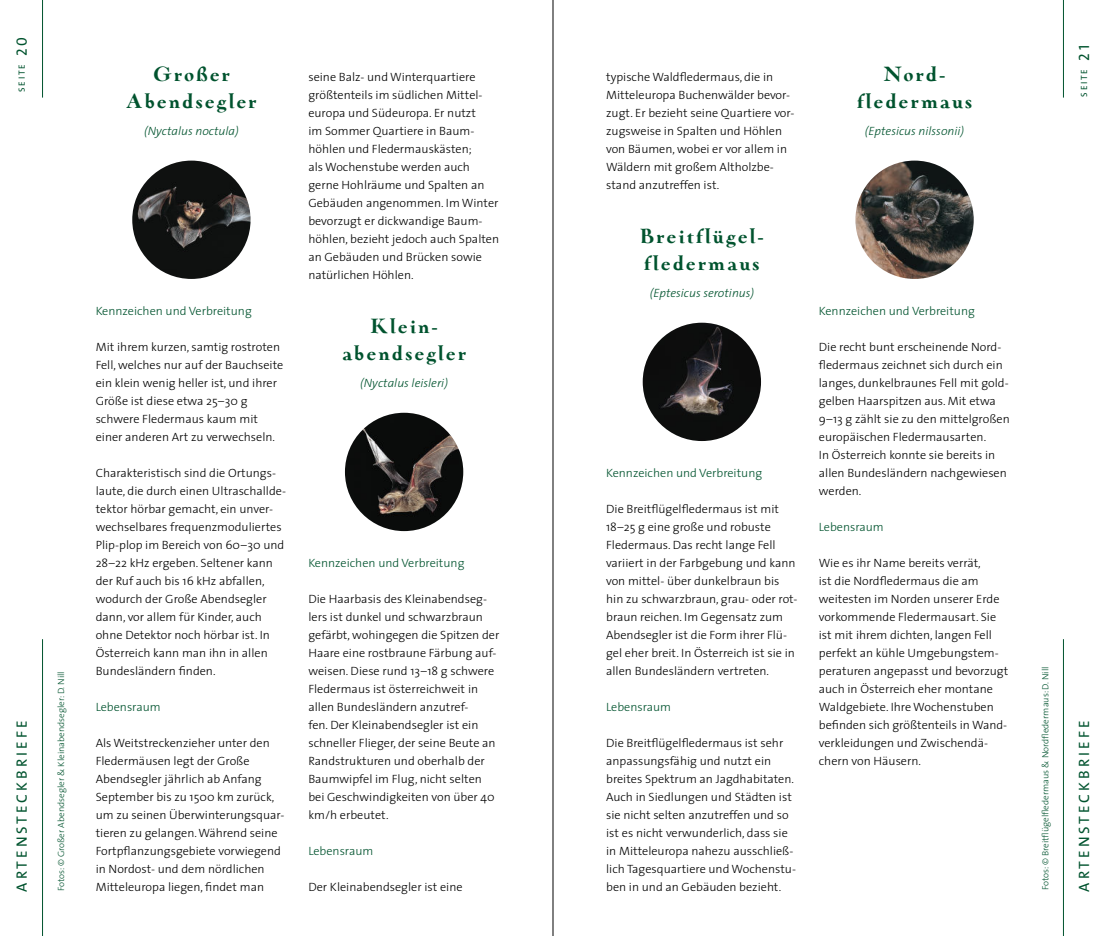
<style>
.page{position:relative;width:1106px;height:936px;background:#fff}
.page>*{position:absolute;margin:0;border:0;box-sizing:border-box;transform-origin:0 0}
.t1{font:900 19.5px/27px "Oneleigh OTW03";letter-spacing:.1em;color:#00532e;text-align:center}
.t2{font:15px "The Sans";letter-spacing:.2em;color:#00532e}
.t3{font:300 12px/18px "The Sans";color:#000}
.t4{font:300 12px "The Sans";color:#00532e}
.t5{font:italic 300 12px "The Sans";color:#00532e}
.t6{font:300 9px "The Sans";color:#00532e}
.t7{font:9px "The Sans Caps";letter-spacing:.195em;color:#00532e}
.s1{font-size:15px}
</style>
<div class="page">
<hr style="left:1063px;top:0;width:1px;height:98px;background:#00532e">
<hr style="left:42px;top:0;width:1px;height:98px;background:#00532e">
<hr style="left:1063px;top:639px;width:1px;height:296px;background:#00532e">
<hr style="left:42px;top:639px;width:1px;height:296px;background:#00532e">
<img style="left:132px;top:161px;width:118px;height:118px;border-radius:59px">
<img style="left:345px;top:413px;width:118px;height:118px;border-radius:59px">
<img style="left:642px;top:323px;width:119px;height:118px;border-radius:59px">
<img style="left:855px;top:161px;width:118px;height:118px;border-radius:59px">
<hr style="left:553px;top:0;width:1px;height:935px;background:#000">
<p class="t7" style="left:16px;top:92px;width:56px;rotate:-90deg">SEITE <span class="s1">20</span></p>
<p class="t7" style="left:1078px;top:97px;width:53px;rotate:-90deg">SEITE <span class="s1">21</span></p>
<h1 class="t1" style="left:126px;top:60px;width:132px">Großer<br>Abendsegler</h1>
<p class="t5" style="left:144px;top:126px;width:96px">(Nyctalus noctula)</p>
<h1 class="t1" style="left:856px;top:60px;width:117px">Nord&shy;fledermaus</h1>
<p class="t5" style="left:865px;top:126px;width:101px">(Eptesicus nilssonii)</p>
<p class="t3" style="left:606px;top:69px;width:190px">typische Waldfledermaus, die in<br>Mitteleuropa Buchenwälder bevor&shy;zugt. Er bezieht seine Quartiere vor&shy;zugsweise in Spalten und Höhlen von Bäumen, wobei er vor allem in<br>Wäldern mit großem Altholzbe&shy;stand anzutreffen ist.</p>
<h1 class="t1" style="left:639px;top:222px;width:126px;text-align:left">Breitflügel&shy;fledermaus</h1>
<p class="t5" style="left:649px;top:288px;width:106px">(Eptesicus serotinus)</p>
<p class="t3" style="left:308px;top:69px;width:192px">seine Balz- und Winterquartiere größtenteils im südlichen Mittel&shy;europa und Südeuropa. Er nutzt<br>im Sommer Quartiere in Baum&shy;höhlen und Fledermauskästen;<br>als Wochenstube werden auch gerne Hohlräume und Spalten an<br>Gebäuden angenommen. Im Winter bevorzugt er dickwandige Baum&shy;höhlen, bezieht jedoch auch Spalten an Gebäuden und Brücken sowie natürlichen Höhlen.</p>
<h1 class="t1" style="left:342px;top:312px;width:125px">Klein&shy;abendsegler</h1>
<p class="t5" style="left:360px;top:378px;width:89px">(Nyctalus leisleri)</p>
<p class="t4" style="left:96px;top:306px;width:158px">Kennzeichen und Verbreitung</p>
<p class="t3" style="left:96px;top:339px;width:189px">Mit ihrem kurzen, samtig rostroten Fell, welches nur auf der Bauchseite ein klein wenig heller ist, und ihrer Größe ist diese etwa 25–30 g schwere Fledermaus kaum mit einer anderen Art zu verwechseln.</p>
<p class="t3" style="left:96px;top:465px;width:192px">Charakteristisch sind die Ortungs&shy;laute, die durch einen Ultraschallde&shy;tektor hörbar gemacht, ein unver&shy;wechselbares frequenzmoduliertes Plip-plop im Bereich von 60–30 und 28–22 kHz ergeben. Seltener kann der Ruf auch bis 16 kHz abfallen, wodurch der Große Abendsegler dann, vor allem für Kinder, auch ohne Detektor noch hörbar ist. In Österreich kann man ihn in allen Bundesländern finden.</p>
<p class="t4" style="left:96px;top:702px;width:66px">Lebensraum</p>
<p class="t3" style="left:96px;top:735px;width:190px">Als Weitstreckenzieher unter den<br>Fledermäusen legt der Große<br>Abendsegler jährlich ab Anfang<br>September bis zu 1500 km zurück, um zu seinen Überwinterungsquar&shy;tieren zu gelangen. Während seine<br>Fortpflanzungsgebiete vorwiegend in Nordost- und dem nördlichen<br>Mitteleuropa liegen, findet man</p>
<p class="t4" style="left:819px;top:306px;width:158px">Kennzeichen und Verbreitung</p>
<p class="t3" style="left:819px;top:339px;width:192px">Die recht bunt erscheinende Nord&shy;fledermaus zeichnet sich durch ein langes, dunkelbraunes Fell mit gold&shy;gelben Haarspitzen aus. Mit etwa<br>9–13 g zählt sie zu den mittelgroßen europäischen Fledermausarten.<br>In Österreich konnte sie bereits in allen Bundesländern nachgewiesen werden.</p>
<p class="t4" style="left:819px;top:522px;width:66px">Lebensraum</p>
<p class="t3" style="left:819px;top:555px;width:191px">Wie es ihr Name bereits verrät,<br>ist die Nordfledermaus die am weitesten im Norden unserer Erde vorkommende Fledermausart. Sie ist mit ihrem dichten, langen Fell perfekt an kühle Umgebungstem&shy;peraturen angepasst und bevorzugt auch in Österreich eher montane<br>Waldgebiete. Ihre Wochenstuben befinden sich größtenteils in Wand&shy;verkleidungen und Zwischendä&shy;chern von Häusern.</p>
<p class="t4" style="left:606px;top:468px;width:158px">Kennzeichen und Verbreitung</p>
<p class="t3" style="left:606px;top:501px;width:193px">Die Breitflügelfledermaus ist mit 18–25 g eine große und robuste Fledermaus. Das recht lange Fell variiert in der Farbgebung und kann von mittel- über dunkelbraun bis hin zu schwarzbraun, grau- oder rot&shy;braun reichen. Im Gegensatz zum Abendsegler ist die Form ihrer Flü&shy;gel eher breit. In Österreich ist sie in allen Bundesländern vertreten.</p>
<p class="t4" style="left:606px;top:702px;width:66px">Lebensraum</p>
<p class="t3" style="left:606px;top:735px;width:191px">Die Breitflügelfledermaus ist sehr anpassungsfähig und nutzt ein breites Spektrum an Jagdhabitaten.<br>Auch in Siedlungen und Städten ist sie nicht selten anzutreffen und so ist es nicht verwunderlich, dass sie in Mitteleuropa nahezu ausschließ&shy;lich Tagesquartiere und Wochenstu&shy;ben in und an Gebäuden bezieht.</p>
<p class="t4" style="left:308px;top:558px;width:158px">Kennzeichen und Verbreitung</p>
<p class="t3" style="left:308px;top:591px;width:192px">Die Haarbasis des Kleinabendseg&shy;lers ist dunkel und schwarzbraun gefärbt, wohingegen die Spitzen der<br>Haare eine rostbraune Färbung auf&shy;weisen. Diese rund 13–18 g schwere<br>Fledermaus ist österreichweit in allen Bundesländern anzutref-<br>fen. Der Kleinabendsegler ist ein schneller Flieger, der seine Beute an<br>Randstrukturen und oberhalb der<br>Baumwipfel im Flug, nicht selten bei Geschwindigkeiten von über 40 km/h erbeutet.</p>
<p class="t4" style="left:308px;top:846px;width:66px">Lebensraum</p>
<p class="t3" style="left:308px;top:879px;width:156px">Der Kleinabendsegler ist eine</p>
<p class="t6" style="left:57px;top:891px;width:221px;rotate:-90deg">Fotos: © Großer Abendsegler &amp; Kleinabendsegler: D. Nill</p>
<p class="t6" style="left:1041px;top:890px;width:225px;rotate:-90deg">Fotos: © Breitflügelfledermaus &amp; Nordfledermaus: D. Nill</p>
<p class="t2" style="left:16px;top:891px;width:173px;rotate:-90deg">ARTENSTECKBRIEFE</p>
<p class="t2" style="left:1078px;top:891px;width:173px;rotate:-90deg">ARTENSTECKBRIEFE</p>
</div>
